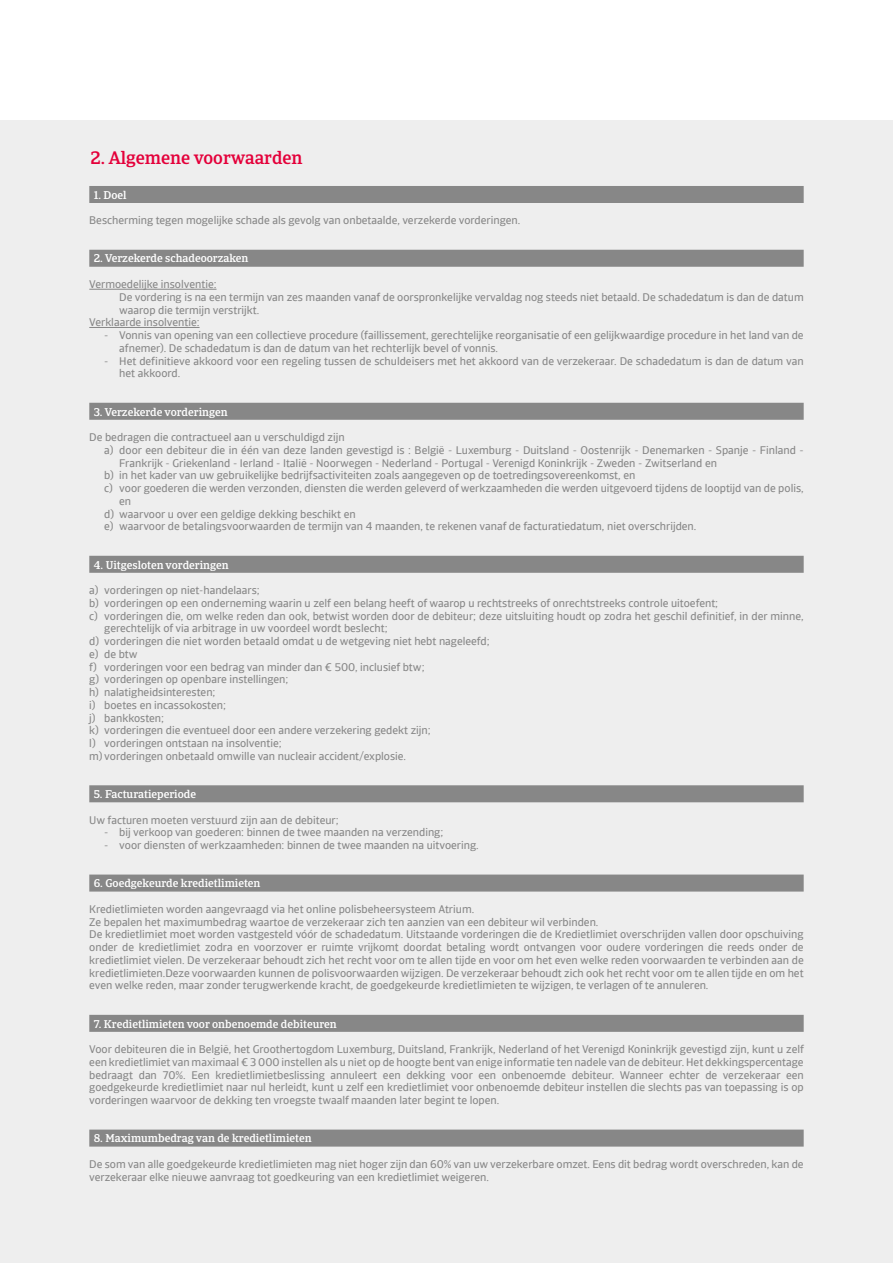
<style>
.page{position:relative;width:893px;height:1263px;background:#fff}
.page>*{position:absolute;margin:0;border:0;box-sizing:border-box;transform-origin:0 0}
.Document_Title{font:500 18px "Catalana";color:#e4003a}
.Body_Text{font:11.25px/12.8px "Catalana Sans";color:#878787}
.Section_Header{font:500 11.25px "Catalana";color:#fff}
</style>
<div class="page">
<div style="left:0;top:120px;width:893px;height:1143px;background:#eee"></div>
<div style="left:89px;top:186px;width:715px;height:17px;background:#878787"></div>
<div style="left:89px;top:250px;width:715px;height:17px;background:#878787"></div>
<hr style="left:89px;top:289px;width:128px;height:1px;background:#878787">
<hr style="left:89px;top:327px;width:111px;height:1px;background:#878787">
<div style="left:89px;top:403px;width:715px;height:17px;background:#878787"></div>
<div style="left:89px;top:556px;width:715px;height:17px;background:#878787"></div>
<div style="left:89px;top:785px;width:715px;height:17px;background:#878787"></div>
<div style="left:89px;top:874px;width:715px;height:17px;background:#878787"></div>
<div style="left:89px;top:1015px;width:715px;height:17px;background:#878787"></div>
<div style="left:89px;top:1129px;width:715px;height:17px;background:#878787"></div>
<p class="Document_Title" style="left:91px;top:147px;width:214px">2. Algemene voorwaarden</p>
<p class="Section_Header" style="left:94px;top:188px;width:34px">1. Doel</p>
<p class="Body_Text" style="left:89px;top:214px;width:432px">Bescherming tegen mogelijke schade als gevolg van onbetaalde, verzekerde vorderingen.</p>
<p class="Section_Header" style="left:94px;top:252px;width:156px">2. Verzekerde schadeoorzaken</p>
<p class="Body_Text" style="left:89px;top:278px;width:129px">Vermoedelijke insolventie:</p>
<p class="Body_Text" style="left:119px;top:291px;width:686px">De vordering is na een termijn van zes maanden vanaf de oorspronkelijke vervaldag nog steeds niet betaald. De schadedatum is dan de datum waarop die termijn verstrijkt.</p>
<p class="Body_Text" style="left:89px;top:316px;width:112px">Verklaarde insolventie:</p>
<p class="Body_Text" style="left:119px;top:329px;width:686px;text-indent:-15px">- Vonnis van opening van een collectieve procedure (faillissement, gerechtelijke reorganisatie of een gelijkwaardige procedure in het land van de afnemer). De schadedatum is dan de datum van het rechterlijk bevel of vonnis.</p>
<p class="Body_Text" style="left:119px;top:354px;width:686px;text-indent:-15px">- Het definitieve akkoord voor een regeling tussen de schuldeisers met het akkoord van de verzekeraar. De schadedatum is dan de datum van het akkoord.</p>
<p class="Section_Header" style="left:94px;top:405px;width:135px">3. Verzekerde vorderingen</p>
<p class="Body_Text" style="left:89px;top:431px;width:257px">De bedragen die contractueel aan u verschuldigd zijn</p>
<p class="Body_Text" style="left:119px;top:444px;width:686px;text-indent:-15px">a) door een debiteur die in één van deze landen gevestigd is : België - Luxemburg - Duitsland - Oostenrijk - Denemarken - Spanje - Finland -<br>Frankrijk - Griekenland - Ierland - Italië - Noorwegen - Nederland - Portugal - Verenigd Koninkrijk - Zweden - Zwitserland en</p>
<p class="Body_Text" style="left:104px;top:469px;width:532px">b) in het kader van uw gebruikelijke bedrijfsactiviteiten zoals aangegeven op de toetredingsovereenkomst, en</p>
<p class="Body_Text" style="left:119px;top:482px;width:686px;text-indent:-15px">c) voor goederen die werden verzonden, diensten die werden geleverd of werkzaamheden die werden uitgevoerd tijdens de looptijd van de polis, en</p>
<p class="Body_Text" style="left:104px;top:507px;width:253px">d) waarvoor u over een geldige dekking beschikt en</p>
<p class="Body_Text" style="left:104px;top:520px;width:594px">e) waarvoor de betalingsvoorwaarden de termijn van 4 maanden, te rekenen vanaf de facturatiedatum, niet overschrijden.</p>
<p class="Section_Header" style="left:94px;top:558px;width:136px">4. Uitgesloten vorderingen</p>
<p class="Body_Text" style="left:89px;top:584px;width:172px">a) vorderingen op niet-handelaars;</p>
<p class="Body_Text" style="left:89px;top:597px;width:630px">b) vorderingen op een onderneming waarin u zelf een belang heeft of waarop u rechtstreeks of onrechtstreeks controle uitoefent;</p>
<p class="Body_Text" style="left:104px;top:609px;width:701px;text-indent:-15px">c) vorderingen die, om welke reden dan ook, betwist worden door de debiteur; deze uitsluiting houdt op zodra het geschil definitief, in der minne, gerechtelijk of via arbitrage in uw voordeel wordt beslecht;</p>
<p class="Body_Text" style="left:89px;top:635px;width:402px">d) vorderingen die niet worden betaald omdat u de wetgeving niet hebt nageleefd;</p>
<p class="Body_Text" style="left:89px;top:648px;width:50px">e) de btw</p>
<p class="Body_Text" style="left:89px;top:660px;width:337px">f) vorderingen voor een bedrag van minder dan € 500, inclusief btw;</p>
<p class="Body_Text" style="left:89px;top:673px;width:201px">g) vorderingen op openbare instellingen;</p>
<p class="Body_Text" style="left:89px;top:686px;width:128px">h) nalatigheidsinteresten;</p>
<p class="Body_Text" style="left:89px;top:699px;width:138px">i) boetes en incassokosten;</p>
<p class="Body_Text" style="left:89px;top:711px;width:76px">j) bankkosten;</p>
<p class="Body_Text" style="left:89px;top:724px;width:343px">k) vorderingen die eventueel door een andere verzekering gedekt zijn;</p>
<p class="Body_Text" style="left:89px;top:737px;width:194px">l) vorderingen ontstaan na insolventie;</p>
<p class="Body_Text" style="left:89px;top:750px;width:318px">m) vorderingen onbetaald omwille van nucleair accident/explosie.</p>
<p class="Section_Header" style="left:94px;top:787px;width:104px">5. Facturatieperiode</p>
<p class="Body_Text" style="left:89px;top:813px;width:251px">Uw facturen moeten verstuurd zijn aan de debiteur;</p>
<p class="Body_Text" style="left:104px;top:826px;width:341px">- bij verkoop van goederen: binnen de twee maanden na verzending;</p>
<p class="Body_Text" style="left:104px;top:839px;width:376px">- voor diensten of werkzaamheden: binnen de twee maanden na uitvoering.</p>
<p class="Section_Header" style="left:94px;top:877px;width:168px">6. Goedgekeurde kredietlimieten</p>
<p class="Body_Text" style="left:89px;top:903px;width:386px">Kredietlimieten worden aangevraagd via het online polisbeheersysteem Atrium.</p>
<p class="Body_Text" style="left:89px;top:915px;width:511px">Ze bepalen het maximumbedrag waartoe de verzekeraar zich ten aanzien van een debiteur wil verbinden.</p>
<p class="Body_Text" style="left:89px;top:928px;width:716px;text-align:justify">De kredietlimiet moet worden vastgesteld vóór de schadedatum. Uitstaande vorderingen die de Kredietlimiet overschrijden vallen door opschuiving onder de kredietlimiet zodra en voorzover er ruimte vrijkomt doordat betaling wordt ontvangen voor oudere vorderingen die reeds onder de kredietlimiet vielen. De verzekeraar behoudt zich het recht voor om te allen tijde en voor om het even welke reden voorwaarden te verbinden aan de kredietlimieten.Deze voorwaarden kunnen de polisvoorwaarden wijzigen. De verzekeraar behoudt zich ook het recht voor om te allen tijde en om het even welke reden, maar zonder terugwerkende kracht, de goedgekeurde kredietlimieten te wijzigen, te verlagen of te annuleren.</p>
<p class="Section_Header" style="left:94px;top:1017px;width:244px">7. Kredietlimieten voor onbenoemde debiteuren</p>
<p class="Body_Text" style="left:89px;top:1043px;width:716px;text-align:justify">Voor debiteuren die in België, het Groothertogdom Luxemburg, Duitsland, Frankrijk, Nederland of het Verenigd Koninkrijk gevestigd zijn, kunt u zelf een kredietlimiet van maximaal € 3 000 instellen als u niet op de hoogte bent van enige informatie ten nadele van de debiteur. Het dekkingspercentage bedraagt dan 70%. Een kredietlimietbeslissing annuleert een dekking voor een onbenoemde debiteur. Wanneer echter de verzekeraar een goedgekeurde kredietlimiet naar nul herleidt, kunt u zelf een kredietlimiet voor onbenoemde debiteur instellen die slechts pas van toepassing is op vorderingen waarvoor de dekking ten vroegste twaalf maanden later begint te lopen.</p>
<p class="Section_Header" style="left:94px;top:1132px;width:219px">8. Maximumbedrag van de kredietlimieten</p>
<p class="Body_Text" style="left:89px;top:1158px;width:716px">De som van alle goedgekeurde kredietlimieten mag niet hoger zijn dan 60% van uw verzekerbare omzet. Eens dit bedrag wordt overschreden, kan de verzekeraar elke nieuwe aanvraag tot goedkeuring van een kredietlimiet weigeren.</p>
</div>
